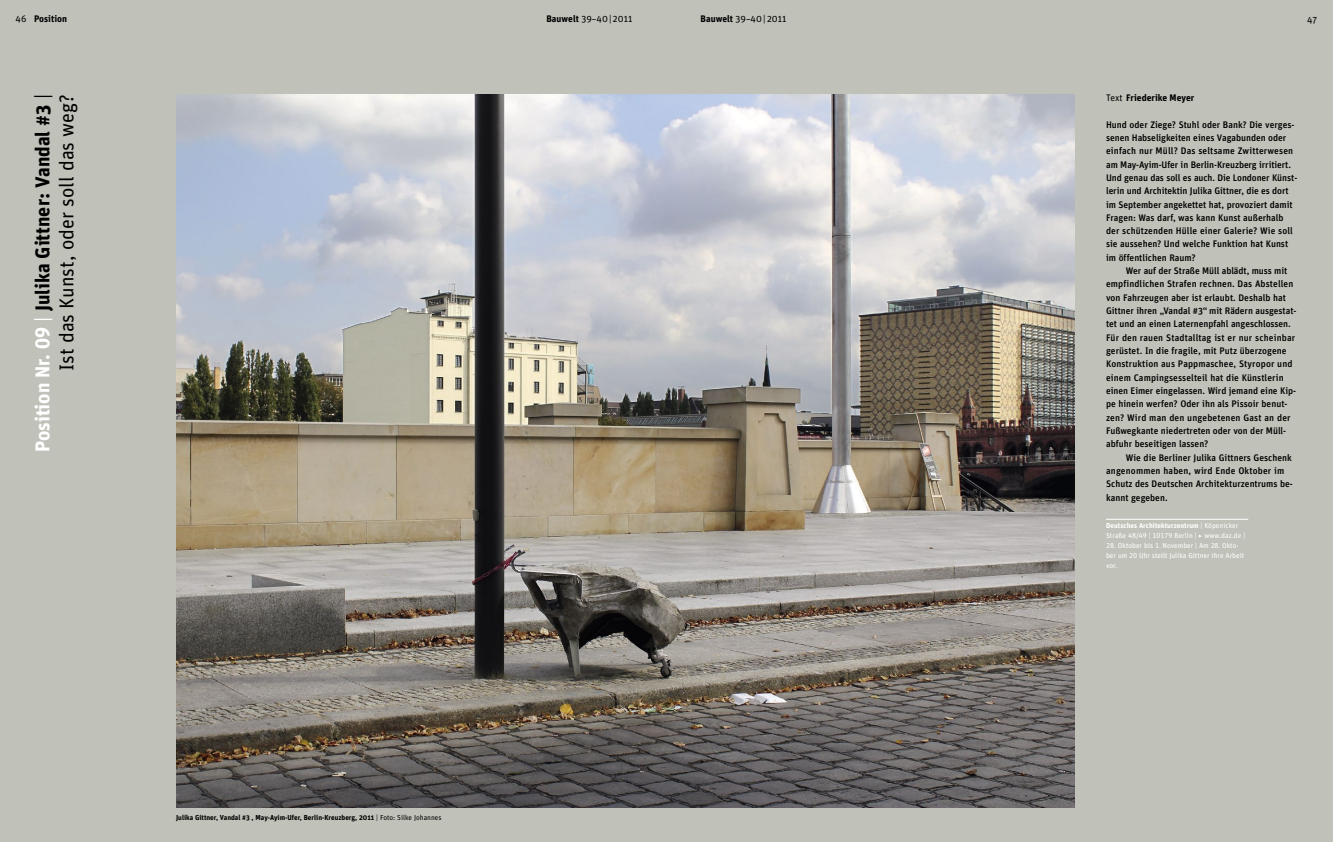
<style>
.page{position:relative;width:1333px;height:842px;background:#fff}
.page>*{position:absolute;margin:0;border:0;box-sizing:border-box;transform-origin:0 0}
.S_Einleitung{font:700 20px "Unit Pro";color:#000}
.S_Einleitung-2{font:20px "Unit Pro";color:#000}
.S_Fließtext_Rubrik_E{font:500 9.5px/13.3px "Unit Pro";color:#000}
.S_Fließtext_Rubrik{font:500 9.5px/13.3px "Unit Pro";letter-spacing:-.005em;color:#000}
.A_Kopf_BW{font:9.5px "Unit Pro";color:#000}
.S_Autoren{font:700 9.5px "Unit Pro";color:#000}
.A_Kopfzeile{font:700 9.5px "Unit Pro";letter-spacing:.005em;color:#000}
.A_Pagina{font:9.5px "Unit Pro";color:#000}
.A_Bildunterschrift_Z{font:7.2px/9.9px "Unit Pro";color:#fff}
.A_Bildunterschrift_e{font:700 7.2px "Unit Pro";color:#000}
.s1{font-weight:700}
.s2{color:#fff}
.s3{font-weight:400;color:#fff}
.s4{font-weight:400}
</style>
<div class="page">
<div style="left:666px;top:0;width:666px;height:842px;background:#c0c2b9"></div>
<div style="left:0;top:0;width:666px;height:842px;background:#c0c2b9"></div>
<hr style="left:1106px;top:519px;width:142px;height:1px;background:#fff">
<img style="left:176px;top:95px;width:898px;height:712px">
<p class="A_Pagina" style="left:16px;top:13px;width:12px">46</p>
<p class="A_Kopfzeile" style="left:34px;top:13px;width:35px">Position</p>
<p class="A_Kopf_BW" style="left:546px;top:13px;width:87px"><span class="s1">Bauwelt</span> 39–40| 2011</p>
<p class="A_Kopf_BW" style="left:700px;top:13px;width:87px"><span class="s1">Bauwelt</span> 39–40| 2011</p>
<p class="A_Pagina" style="left:1306px;top:13px;width:12px">47</p>
<p class="S_Einleitung" style="left:30px;top:452px;width:359px;rotate:-90deg"><span class="s2">Position Nr. 09</span> <span class="s3">|</span> Julika Gittner: Vandal #3 <span class="s4">|</span></p>
<p class="S_Einleitung-2" style="left:54px;top:371px;width:278px;rotate:-90deg">Ist das Kunst, oder soll das weg?</p>
<p class="A_Bildunterschrift_e" style="left:176px;top:813px;width:267px">Julika Gittner, Vandal #3 , May-Ayim-Ufer, Berlin-Kreuzberg, 2011 <span class="s4">| Foto: Silke Johannes</span></p>
<p class="S_Autoren" style="left:1106px;top:91px;width:90px"><span class="s4">Text</span> Friederike Meyer</p>
<p class="S_Fließtext_Rubrik" style="left:1106px;top:117px;width:193px">Hund oder Ziege? Stuhl oder Bank? Die verges&shy;senen Habseligkeiten eines Vagabunden oder einfach nur Müll? Das seltsame Zwitterwesen am May-Ayim-Ufer in Berlin-Kreuzberg irritiert.<br>Und genau das soll es auch. Die Londoner Künst&shy;lerin und Architektin Julika Gittner, die es dort im September angekettet hat, provoziert damit Fragen: Was darf, was kann Kunst außerhalb der schützenden Hülle einer Galerie? Wie soll sie aussehen? Und welche Funktion hat Kunst im öffentlichen Raum?</p>
<p class="S_Fließtext_Rubrik_E" style="left:1106px;top:264px;width:192px;text-indent:20px">Wer auf der Straße Müll ablädt, muss mit empfindlichen Strafen rechnen. Das Abstellen von Fahrzeugen aber ist erlaubt. Deshalb hat Gittner ihren „Vandal #3“ mit Rädern ausgestat&shy;tet und an einen Laternenpfahl angeschlossen.<br>Für den rauen Stadtalltag ist er nur scheinbar gerüstet. In die fragile, mit Putz überzogene Konstruktion aus Pappmaschee, Styropor und einem Campingsesselteil hat die Künstlerin einen Eimer eingelassen. Wird jemand eine Kip&shy;pe hinein werfen? Oder ihn als Pissoir benut&shy;zen? Wird man den ungebetenen Gast an der Fußwegkante niedertreten oder von der Müll&shy;abfuhr beseitigen lassen?</p>
<p class="S_Fließtext_Rubrik_E" style="left:1106px;top:450px;width:188px;text-indent:20px">Wie die Berliner Julika Gittners Geschenk angenommen haben, wird Ende Oktober im Schutz des Deutschen Architekturzentrums be&shy;kannt gegeben.</p>
<p class="A_Bildunterschrift_Z" style="left:1106px;top:520px;width:141px"><span class="s1">Deutsches Architekturzentrum</span> | Köpenicker<br>Straße 48/49 | 10179 Berlin | <span class="s1">▸</span> www.daz.de |</p>
<p class="A_Bildunterschrift_Z" style="left:1106px;top:540px;width:140px">28. Oktober bis 1. November | Am 28. Okto&shy;ber um 20 Uhr stellt Julika Gittner ihre Arbeit vor.</p>
</div>
